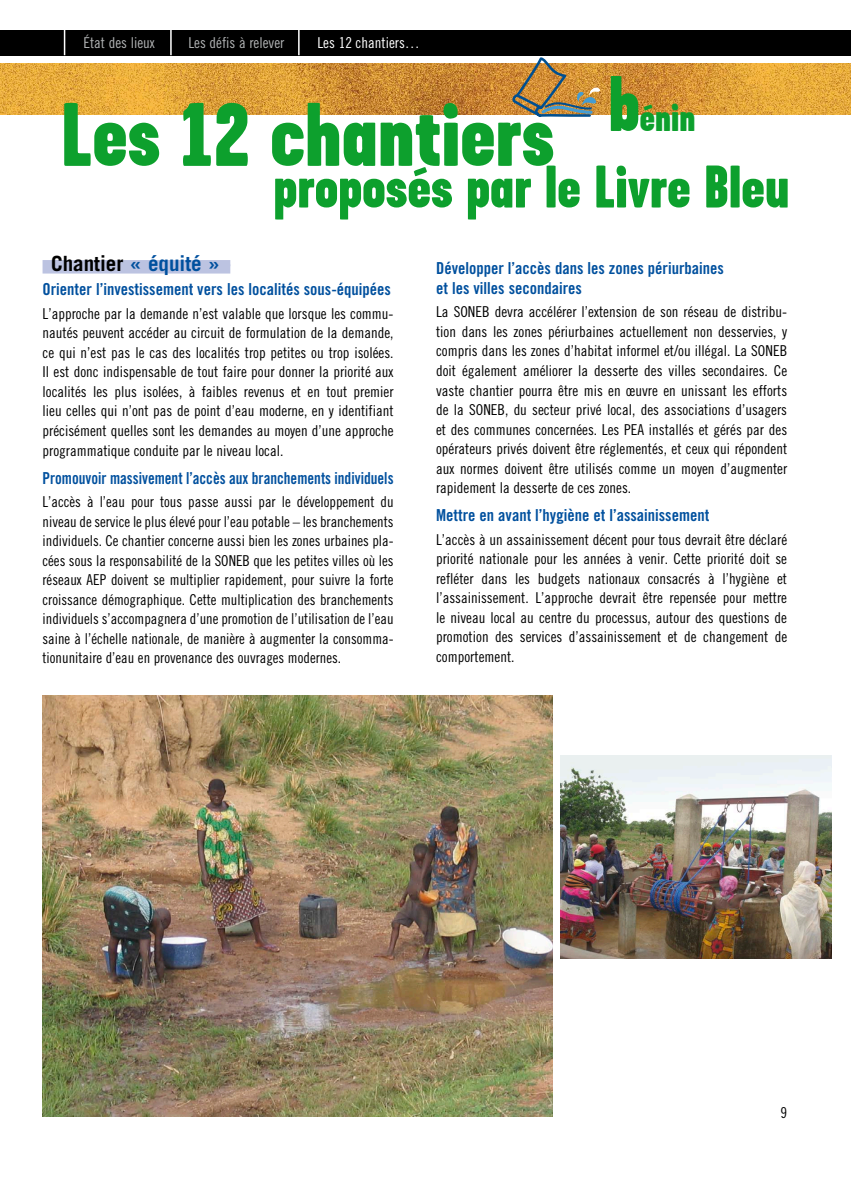
<style>
.page{position:relative;width:851px;height:1191px;background:#fff}
.page>*{position:absolute;margin:0;border:0;box-sizing:border-box;transform-origin:0 0}
.t1{font:900 90px "Garage Gothic";color:#0da02d}
.t2{font:900 60px "Garage Gothic";color:#0da02d}
.t3{font:900 39.3px "Garage Gothic";color:#0da02d}
.t4{font:700 21px "Trade Gothic";color:#000}
.t5{font:16.5px/19.5px "Trade Gothic Bold Cond Twenty";color:#00509e}
.t6{font:16.5px "Trade Gothic Bold Cond Twenty";color:#00509e;scale:.92 1}
.t7{font:15px/19.5px "Trade Gothic Cond Eighteen";color:#000;text-align:justify}
.t8{font:15px "Trade Gothic Cond Eighteen";color:#b1b3b4}
.t9{font:15px "Trade Gothic Cond Eighteen";color:#fff}
.s1{font-size:78.45px}
.s2{color:#00509e}
.s3{color:#bcc3e1}
</style>
<div class="page">
<img style="left:0;top:64px;width:850px;height:51px">
<div style="left:0;top:30px;width:850px;height:25px;background:#000"></div>
<div style="left:43px;top:260px;width:187px;height:13px;background:#bcc3e1"></div>
<img style="left:43px;top:695px;width:509px;height:421px">
<hr style="left:170px;top:30px;width:2px;height:25px;background:#fff">
<svg style="left:298px;top:30px;width:1px;height:25px"></svg>
<svg style="left:64px;top:30px;width:1px;height:25px"></svg>
<img style="left:560px;top:755px;width:270px;height:203px">
<svg style="left:512px;top:57px;width:88px;height:60px;background:#b59460"></svg>
<p class="t8" style="left:83px;top:34px;width:73px">État des lieux</p>
<p class="t8" style="left:188px;top:34px;width:97px">Les défis à relever</p>
<p class="t9" style="left:317px;top:34px;width:104px">Les 12 chantiers…</p>
<h3 class="t3" style="left:608px;top:96px;width:89px"><span class="s1">b</span>énin</h3>
<h1 class="t1" style="left:61px;top:85px;width:495px">Les 12 chantiers</h1>
<h2 class="t2" style="left:273px;top:153px;width:517px">proposés par le Livre Bleu</h2>
<h3 class="t4" style="left:51px;top:251px;width:181px">Chantier <span class="s2">« équité »</span><span class="s3">–</span></h3>
<p class="t5" style="left:43px;top:279px;width:350px">Orienter l’investissement vers les localités sous-équipées</p>
<p class="t7" style="left:43px;top:304px;width:352px">L’approche par la demande n’est valable que lorsque les commu&shy;nautés peuvent accéder au circuit de formulation de la demande, ce qui n’est pas le cas des localités trop petites ou trop isolées.<br>Il est donc indispensable de tout faire pour donner la priorité aux localités les plus isolées, à faibles revenus et en tout premier lieu celles qui n’ont pas de point d’eau moderne, en y identifiant précisément quelles sont les demandes au moyen d’une approche programmatique conduite par le niveau local.</p>
<p class="t6" style="left:43px;top:467px;width:383px">Promouvoir massivement l’accès aux branchements individuels</p>
<p class="t7" style="left:43px;top:492px;width:352px">L’accès à l’eau pour tous passe aussi par le développement du niveau de service le plus élevé pour l’eau potable – les branchements individuels. Ce chantier concerne aussi bien les zones urbaines pla&shy;cées sous la responsabilité de la SONEB que les petites villes où les réseaux AEP doivent se multiplier rapidement, pour suivre la forte croissance démographique. Cette multiplication des branchements individuels s’accompagnera d’une promotion de l’utilisation de l’eau saine à l’échelle nationale, de manière à augmenter la consomma&shy;tionunitaire d’eau en provenance des ouvrages modernes.</p>
<p class="t5" style="left:436px;top:258px;width:289px">Développer l’accès dans les zones périurbaines et les villes secondaires</p>
<p class="t7" style="left:436px;top:302px;width:352px">La SONEB devra accélérer l’extension de son réseau de distribu&shy;tion dans les zones périurbaines actuellement non desservies, y compris dans les zones d’habitat informel et/ou illégal. La SONEB doit également améliorer la desserte des villes secondaires. Ce vaste chantier pourra être mis en œuvre en unissant les efforts de la SONEB, du secteur privé local, des associations d’usagers et des communes concernées. Les PEA installés et gérés par des opérateurs privés doivent être réglementés, et ceux qui répondent aux normes doivent être utilisés comme un moyen d’augmenter rapidement la desserte de ces zones.</p>
<p class="t5" style="left:436px;top:505px;width:274px">Mettre en avant l’hygiène et l’assainissement</p>
<p class="t7" style="left:436px;top:529px;width:352px">L’accès à un assainissement décent pour tous devrait être déclaré priorité nationale pour les années à venir. Cette priorité doit se refléter dans les budgets nationaux consacrés à l’hygiène et l’assainissement. L’approche devrait être repensée pour mettre le niveau local au centre du processus, autour des questions de promotion des services d’assainissement et de changement de comportement.</p>
<p class="t7" style="left:780px;top:1102px;width:8px">9</p>
</div>
